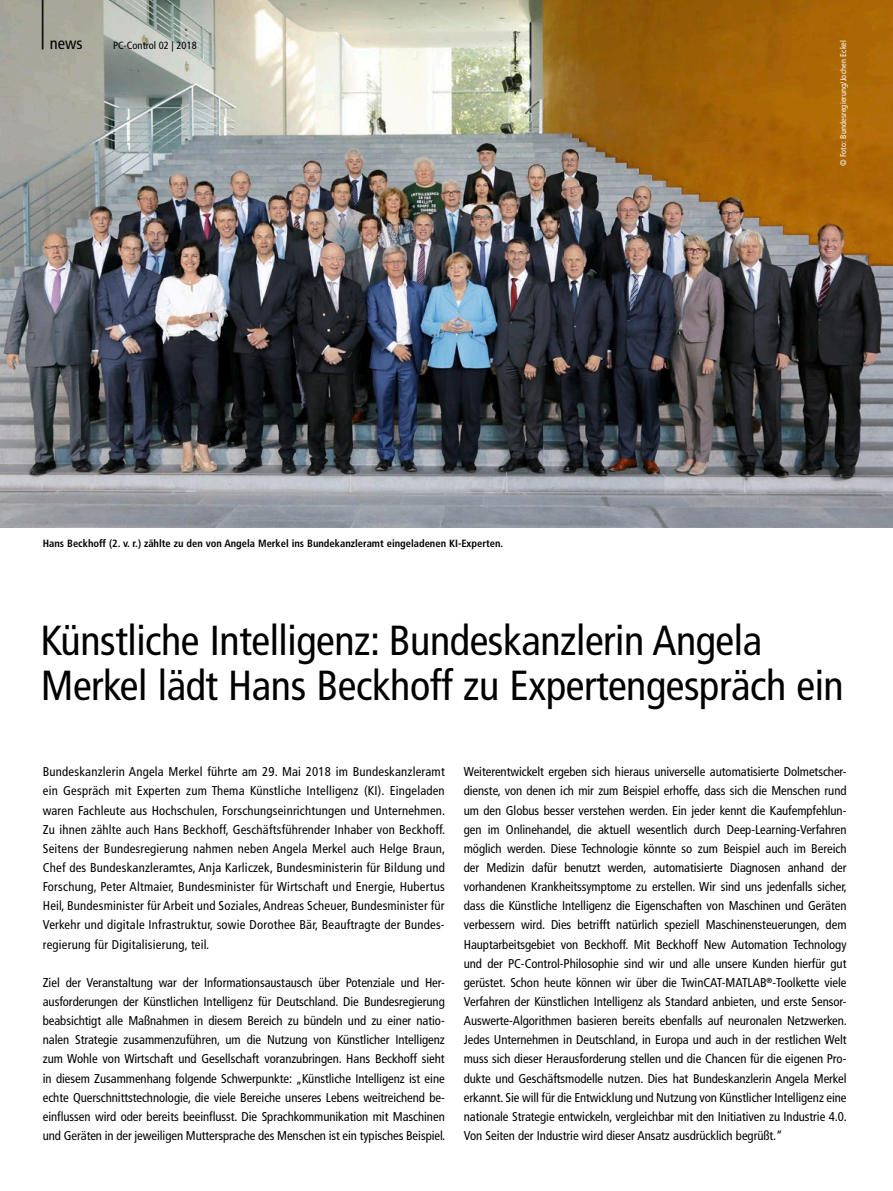
<style>
.page{position:relative;width:893px;height:1191px;background:#fff}
.page>*{position:absolute;margin:0;border:0;box-sizing:border-box;transform-origin:0 0}
.t1{font:300 condensed 61.8px "Frutiger LT Pro";color:#000;scale:.49 1}
.t2{font:condensed 42px/45px "Frutiger LT Pro";letter-spacing:-.01em;color:#000}
.t3{font:condensed 16.5px "Frutiger LT Pro";color:#000}
.t4{font:condensed 12.75px/19.2px "Frutiger LT Pro";letter-spacing:-.005em;color:#000;text-align:justify}
.t5{font:700 condensed 10.5px "Frutiger LT Pro";color:#000}
.t6{font:condensed 10.5px "Frutiger LT Pro";color:#000}
.t7{font:condensed 8.25px "Frutiger LT Pro";letter-spacing:.02em;color:#fff}
</style>
<div class="page">
<img style="left:0;top:0;width:893px;height:527px">
<h1 class="t1" style="left:39px;top:-23px;width:15px">|</h1>
<p class="t3" style="left:50px;top:34px;width:34px">news</p>
<p class="t6" style="left:113px;top:39px;width:85px">PC-Control 02 | 2018</p>
<p class="t5" style="left:43px;top:537px;width:462px">Hans Beckhoff (2. v. r.) zählte zu den von Angela Merkel ins Bundekanzleramt eingeladenen KI-Experten.</p>
<p class="t7" style="left:839px;top:166px;width:128px;rotate:-90deg">© Foto: Bundesregierung/Jochen Eckel</p>
<h2 class="t2" style="left:41px;top:618px;width:804px">Künstliche Intelligenz: Bundeskanzlerin Angela<br>Merkel lädt Hans Beckhoff zu Expertengespräch ein</h2>
<p class="t4" style="left:43px;top:762px;width:404px">Bundeskanzlerin Angela Merkel führte am 29. Mai 2018 im Bundeskanzleramt ein Gespräch mit Experten zum Thema Künstliche Intelligenz (KI). Eingeladen waren Fachleute aus Hochschulen, Forschungseinrichtungen und Unternehmen.<br>Zu ihnen zählte auch Hans Beckhoff, Geschäftsführender Inhaber von Beckhoff.<br>Seitens der Bundesregierung nahmen neben Angela Merkel auch Helge Braun, Chef des Bundeskanzleramtes, Anja Karliczek, Bundesministerin für Bildung und Forschung, Peter Altmaier, Bundesminister für Wirtschaft und Energie, Hubertus Heil, Bundesminister für Arbeit und Soziales, Andreas Scheuer, Bundesminister für Verkehr und digitale Infrastruktur, sowie Dorothee Bär, Beauftragte der Bundes&shy;regierung für Digitalisierung, teil.</p>
<p class="t4" style="left:43px;top:973px;width:404px">Ziel der Veranstaltung war der Informationsaustausch über Potenziale und Her&shy;ausforderungen der Künstlichen Intelligenz für Deutschland. Die Bundesregierung beabsichtigt alle Maßnahmen in diesem Bereich zu bündeln und zu einer natio&shy;nalen Strategie zusammenzuführen, um die Nutzung von Künstlicher Intelligenz zum Wohle von Wirtschaft und Gesellschaft voranzubringen. Hans Beckhoff sieht in diesem Zusammenhang folgende Schwerpunkte: „Künstliche Intelligenz ist eine echte Querschnittstechnologie, die viele Bereiche unseres Lebens weitreichend be&shy;einflussen wird oder bereits beeinflusst. Die Sprachkommunikation mit Maschinen und Geräten in der jeweiligen Muttersprache des Menschen ist ein typisches Beispiel.</p>
<p class="t4" style="left:464px;top:762px;width:385px">Weiterentwickelt ergeben sich hieraus universelle automatisierte Dolmetscher&shy;dienste, von denen ich mir zum Beispiel erhoffe, dass sich die Menschen rund um den Globus besser verstehen werden. Ein jeder kennt die Kaufempfehlun&shy;gen im Onlinehandel, die aktuell wesentlich durch Deep-Learning-Verfahren möglich werden. Diese Technologie könnte so zum Beispiel auch im Bereich der Medizin dafür benutzt werden, automatisierte Diagnosen anhand der vorhandenen Krankheitssymptome zu erstellen. Wir sind uns jedenfalls sicher, dass die Künstliche Intelligenz die Eigenschaften von Maschinen und Geräten verbessern wird. Dies betrifft natürlich speziell Maschinensteuerungen, dem Hauptarbeitsgebiet von Beckhoff. Mit Beckhoff New Automation Technology und der PC-Control-Philosophie sind wir und alle unsere Kunden hierfür gut gerüstet. Schon heute können wir über die TwinCAT-MATLAB<sup>®</sup>-Toolkette viele Verfahren der Künstlichen Intelligenz als Standard anbieten, und erste Sensor-Auswerte-Algorithmen basieren bereits ebenfalls auf neuronalen Netzwerken.<br>Jedes Unternehmen in Deutschland, in Europa und auch in der restlichen Welt muss sich dieser Herausforderung stellen und die Chancen für die eigenen Pro&shy;dukte und Geschäftsmodelle nutzen. Dies hat Bundeskanzlerin Angela Merkel erkannt. Sie will für die Entwicklung und Nutzung von Künstlicher Intelligenz eine nationale Strategie entwickeln, vergleichbar mit den Initiativen zu Industrie 4.0.<br>Von Seiten der Industrie wird dieser Ansatz ausdrücklich begrüßt.“</p>
</div>
